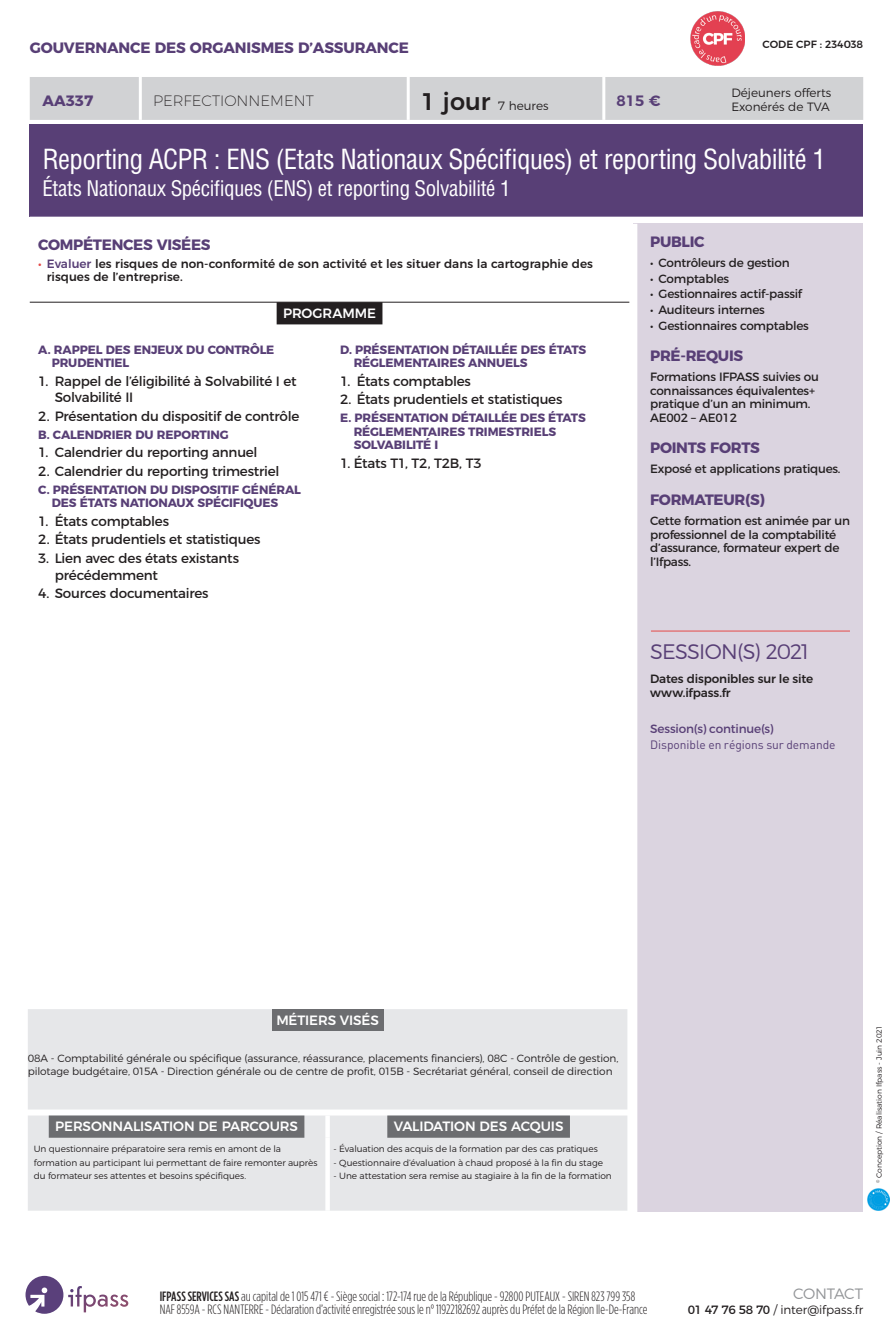
<style>
.page{position:relative;width:893px;height:1340px;background:#fff}
.page>*{position:absolute;margin:0;border:0;box-sizing:border-box;transform-origin:0 0}
.titre_court_fiche{font:condensed 27px "Helvetica LT Std";letter-spacing:-.02em;color:#fff}
.titre_court_fiche-2{font:condensed 21px "Helvetica LT Std";letter-spacing:-.02em;color:#fff}
.entete_SESSION{font:300 21px "Montserrat";letter-spacing:-.035em;color:#583f76}
.titre_tab_public_pre{font:700 15px "Montserrat";letter-spacing:-.02em;color:#583f76}
.SOUS-DOMAINE{font:700 15px "Montserrat";letter-spacing:-.01em;color:#583f76}
.titre_objectifs_A4{font:700 15px "Montserrat";letter-spacing:-.02em;color:#583f76}
.niveau_recherche_A4{font:200 15px "Montserrat";color:#231f20}
.t1{font:300 15px "Montserrat";letter-spacing:-.025em;color:#939598}
.nom_abrege_code_A4{font:700 15px "Montserrat";color:#583f76}
.prix_A4{font:600 15px "Montserrat";color:#583f76}
.puce{font:13.5px/16.5px "Montserrat";letter-spacing:-.02em;color:#231f20}
.t2{font:300 13.5px/13.5px "Gotham Condensed";letter-spacing:-.005em;color:#231f20}
.t3{font:500 13.5px "Montserrat";letter-spacing:-.01em;color:#fff}
.titre{font:700 12px/13.5px "Montserrat";letter-spacing:-.01em;color:#583f76}
.txt_formateurs{font:12px/13.5px "Montserrat";letter-spacing:-.02em;color:#231f20}
.lieux{font:500 12px/13.5px "Montserrat";color:#231f20}
.txt_prerequis{font:12px/13.5px "Montserrat";letter-spacing:-.02em;color:#231f20}
.dejeuner_exo_tva_A4{font:300 12px "Montserrat";color:#231f20}
.txt_point_fort{font:12px "Montserrat";letter-spacing:-.02em;color:#231f20}
.dispo_sur_demande{font:12px "DIN";letter-spacing:-.005em;color:#583f76}
.periode_formations{font:12px "Montserrat";letter-spacing:-.015em;color:#583f76}
.exo_tva_A4{font:300 12px "Montserrat";color:#231f20}
.duree_heures_A4{font:300 12px "Montserrat";color:#231f20}
.t4{font:300 10.5px/13.5px "Montserrat";letter-spacing:-.01em;color:#231f20}
.metiers_OEMA{font:500 10.5px "Montserrat";letter-spacing:.005em;color:#231f20}
.txt_validation{font:300 9px "Montserrat";letter-spacing:-.005em;color:#231f20}
.txt_perso_parcours{font:300 9px/13.5px "Montserrat";letter-spacing:-.005em;color:#231f20}
.t5{font:300 7.5px "Montserrat";letter-spacing:-.005em;color:#231f20}
.s1{color:#e44a48}
.s2{color:#583f76}
.s3{font-weight:500;font-size:24px}
.s4{font-weight:500}
.s5{font-weight:400}
</style>
<div class="page">
<svg style="left:70px;top:1286px;width:58px;height:26px"></svg>
<svg style="left:26px;top:1275px;width:37px;height:38px"></svg>
<div style="left:30px;top:77px;width:833px;height:43px;background:#d1d2d4"></div>
<hr style="left:139px;top:77px;width:3px;height:43px;background:#fff">
<hr style="left:407px;top:77px;width:3px;height:43px;background:#fff">
<hr style="left:602px;top:77px;width:3px;height:43px;background:#fff">
<div style="left:30px;top:124px;width:833px;height:93px;background:#583f76"></div>
<svg style="left:633px;top:223px;width:230px;height:1px"></svg>
<div style="left:634px;top:224px;width:229px;height:988px;background:#dbd4e0"></div>
<div style="left:630px;top:224px;width:7px;height:988px;background:#fff"></div>
<hr style="left:30px;top:302px;width:599px;height:1px;background:#231f20">
<div style="left:277px;top:302px;width:105px;height:22px;background:#231f20"></div>
<hr style="left:651px;top:630px;width:199px;height:1px;background:#e44a48">
<div style="left:28px;top:1009px;width:599px;height:100px;background:#e6e7e9"></div>
<div style="left:272px;top:1009px;width:111px;height:21px;background:#6c6d70"></div>
<div style="left:28px;top:1115px;width:599px;height:95px;background:#e6e7e9"></div>
<div style="left:325px;top:1115px;width:5px;height:22px;background:#fff"></div>
<div style="left:325px;top:1137px;width:5px;height:73px;background:#fff"></div>
<div style="left:49px;top:1115px;width:255px;height:22px;background:#6c6d70"></div>
<div style="left:387px;top:1115px;width:183px;height:22px;background:#6c6d70"></div>
<img style="left:690px;top:11px;width:55px;height:55px">
<img style="left:867px;top:1188px;width:23px;height:22px">
<p class="SOUS-DOMAINE" style="left:30px;top:35px;width:381px">GOUVERNANCE DES ORGANISMES D’ASSURANCE</p>
<p class="metiers_OEMA" style="left:762px;top:36px;width:102px">CODE CPF : 234038</p>
<p class="dejeuner_exo_tva_A4" style="left:731px;top:83px;width:101px">Déjeuners offerts</p>
<p class="exo_tva_A4" style="left:731px;top:98px;width:100px">Exonérés de TVA</p>
<p class="titre_court_fiche" style="left:43px;top:142px;width:785px">Reporting ACPR : ENS (Etats Nationaux Spécifiques) et reporting Solvabilité 1</p>
<p class="titre_court_fiche-2" style="left:43px;top:175px;width:469px">États Nationaux Spécifiques (ENS) et reporting Solvabilité 1</p>
<p class="titre_objectifs_A4" style="left:38px;top:232px;width:174px">COMPÉTENCES VISÉES</p>
<p class="lieux" style="left:47px;top:255px;width:548px;text-indent:-9px"><span class="s1">•</span> <span class="s2">Evaluer</span> les risques de non-conformité de son activité et les situer dans la cartographie des risques de l’entreprise.</p>
<p class="t3" style="left:283px;top:302px;width:94px">PROGRAMME</p>
<p class="titre" style="left:52px;top:341px;width:224px;text-indent:-13px">A. RAPPEL DES ENJEUX DU CONTRÔLE<br>PRUDENTIEL</p>
<p class="puce" style="left:55px;top:371px;width:243px;text-indent:-16px">1. Rappel de l’éligibilité à Solvabilité I et<br>Solvabilité II</p>
<p class="puce" style="left:38px;top:407px;width:263px">2. Présentation du dispositif de contrôle</p>
<p class="titre" style="left:38px;top:426px;width:192px">B. CALENDRIER DU REPORTING</p>
<p class="puce" style="left:38px;top:443px;width:221px">1. Calendrier du reporting annuel</p>
<p class="puce" style="left:38px;top:462px;width:243px">2. Calendrier du reporting trimestriel</p>
<p class="titre" style="left:52px;top:481px;width:251px;text-indent:-13px">C. PRÉSENTATION DU DISPOSITIF GÉNÉRAL<br>DES ÉTATS NATIONAUX SPÉCIFIQUES</p>
<p class="puce" style="left:38px;top:511px;width:132px">1. États comptables</p>
<p class="puce" style="left:38px;top:530px;width:224px">2. États prudentiels et statistiques</p>
<p class="puce" style="left:55px;top:549px;width:186px;text-indent:-16px">3. Lien avec des états existants précédemment</p>
<p class="puce" style="left:38px;top:584px;width:172px">4. Sources documentaires</p>
<p class="nom_abrege_code_A4" style="left:43px;top:88px;width:52px">AA337</p>
<p class="niveau_recherche_A4" style="left:153px;top:89px;width:162px">PERFECTIONNEMENT</p>
<p class="duree_heures_A4" style="left:421px;top:96px;width:129px"><span class="s3">1 jour</span> 7 heures</p>
<p class="prix_A4" style="left:617px;top:88px;width:46px">815 €</p>
<p class="titre_tab_public_pre" style="left:650px;top:229px;width:56px">PUBLIC</p>
<p class="txt_formateurs" style="left:650px;top:255px;width:141px">• Contrôleurs de gestion</p>
<p class="txt_formateurs" style="left:650px;top:270px;width:81px">• Comptables</p>
<p class="txt_formateurs" style="left:650px;top:286px;width:153px">• Gestionnaires actif-passif</p>
<p class="txt_formateurs" style="left:650px;top:302px;width:116px">• Auditeurs internes</p>
<p class="txt_formateurs" style="left:650px;top:317px;width:160px">• Gestionnaires comptables</p>
<p class="titre_tab_public_pre" style="left:650px;top:343px;width:95px">PRÉ-REQUIS</p>
<p class="txt_prerequis" style="left:650px;top:369px;width:170px">Formations IFPASS suivies ou connaissances équivalentes+ pratique d’un an minimum.<br>AE002 – AE012</p>
<p class="titre_tab_public_pre" style="left:650px;top:435px;width:111px">POINTS FORTS</p>
<p class="txt_point_fort" style="left:650px;top:459px;width:192px">Exposé et applications pratiques.</p>
<p class="titre_tab_public_pre" style="left:650px;top:487px;width:116px">FORMATEUR(S)</p>
<p class="txt_formateurs" style="left:650px;top:513px;width:201px">Cette formation est animée par un professionnel de la comptabilité d’assurance, formateur expert de l’Ifpass.</p>
<p class="titre" style="left:354px;top:341px;width:234px;text-indent:-14px">D. PRÉSENTATION DÉTAILLÉE DES ÉTATS<br>RÉGLEMENTAIRES ANNUELS</p>
<p class="puce" style="left:340px;top:371px;width:132px">1. États comptables</p>
<p class="puce" style="left:340px;top:390px;width:224px">2. États prudentiels et statistiques</p>
<p class="titre" style="left:354px;top:410px;width:234px;text-indent:-14px">E. PRÉSENTATION DÉTAILLÉE DES ÉTATS<br>RÉGLEMENTAIRES TRIMESTRIELS<br>SOLVABILITÉ I</p>
<p class="puce" style="left:340px;top:453px;width:143px">1. États T1, T2, T2B, T3</p>
<p class="entete_SESSION" style="left:650px;top:635px;width:160px">SESSION(S) 2021</p>
<p class="lieux" style="left:650px;top:671px;width:165px">Dates disponibles sur le site www.ifpass.fr</p>
<p class="periode_formations" style="left:650px;top:719px;width:125px">Session(s) continue(s)</p>
<p class="dispo_sur_demande" style="left:650px;top:737px;width:187px">Disponible en régions sur demande</p>
<p class="t3" style="left:276px;top:1009px;width:104px">MÉTIERS VISÉS</p>
<p class="t4" style="left:28px;top:1050px;width:592px">08A - Comptabilité générale ou spécifique (assurance, réassurance, placements financiers), 08C - Contrôle de gestion, pilotage budgétaire, 015A - Direction générale ou de centre de profit, 015B - Secrétariat général, conseil de direction</p>
<p class="t3" style="left:55px;top:1115px;width:244px">PERSONNALISATION DE PARCOURS</p>
<p class="t3" style="left:394px;top:1115px;width:171px">VALIDATION DES ACQUIS</p>
<p class="txt_perso_parcours" style="left:34px;top:1141px;width:285px">Un questionnaire préparatoire sera remis en amont de la formation au participant lui permettant de faire remonter auprès du formateur ses attentes et besoins spécifiques.</p>
<p class="txt_validation" style="left:334px;top:1142px;width:266px">- Évaluation des acquis de la formation par des cas pratiques</p>
<p class="txt_validation" style="left:334px;top:1155px;width:271px">- Questionnaire d’évaluation à chaud proposé à la fin du stage</p>
<p class="txt_validation" style="left:334px;top:1169px;width:280px">- Une attestation sera remise au stagiaire à la fin de la formation</p>
<p class="t5" style="left:873px;top:1183px;width:160px;rotate:-90deg"><sup>©</sup> Conception / Réalisation Ifpass - Juin 2021</p>
<p class="t2" style="left:160px;top:1288px;width:489px"><span class="s4">IFPASS SERVICES SAS</span> au capital de 1 015 471 € - Siège social : 172-174 rue de la République - 92800 PUTEAUX - SIREN 823 799 358<br>NAF 8559A - RCS NANTERRE - Déclaration d’activité enregistrée sous le n° 11922182692 auprès du Préfet de la Région Ile-De-France</p>
<p class="t1" style="left:793px;top:1281px;width:72px">CONTACT</p>
<p class="dejeuner_exo_tva_A4" style="left:688px;top:1300px;width:177px"><span class="s5">01 47 76 58 70</span> / inter@ifpass.fr</p>
</div>
